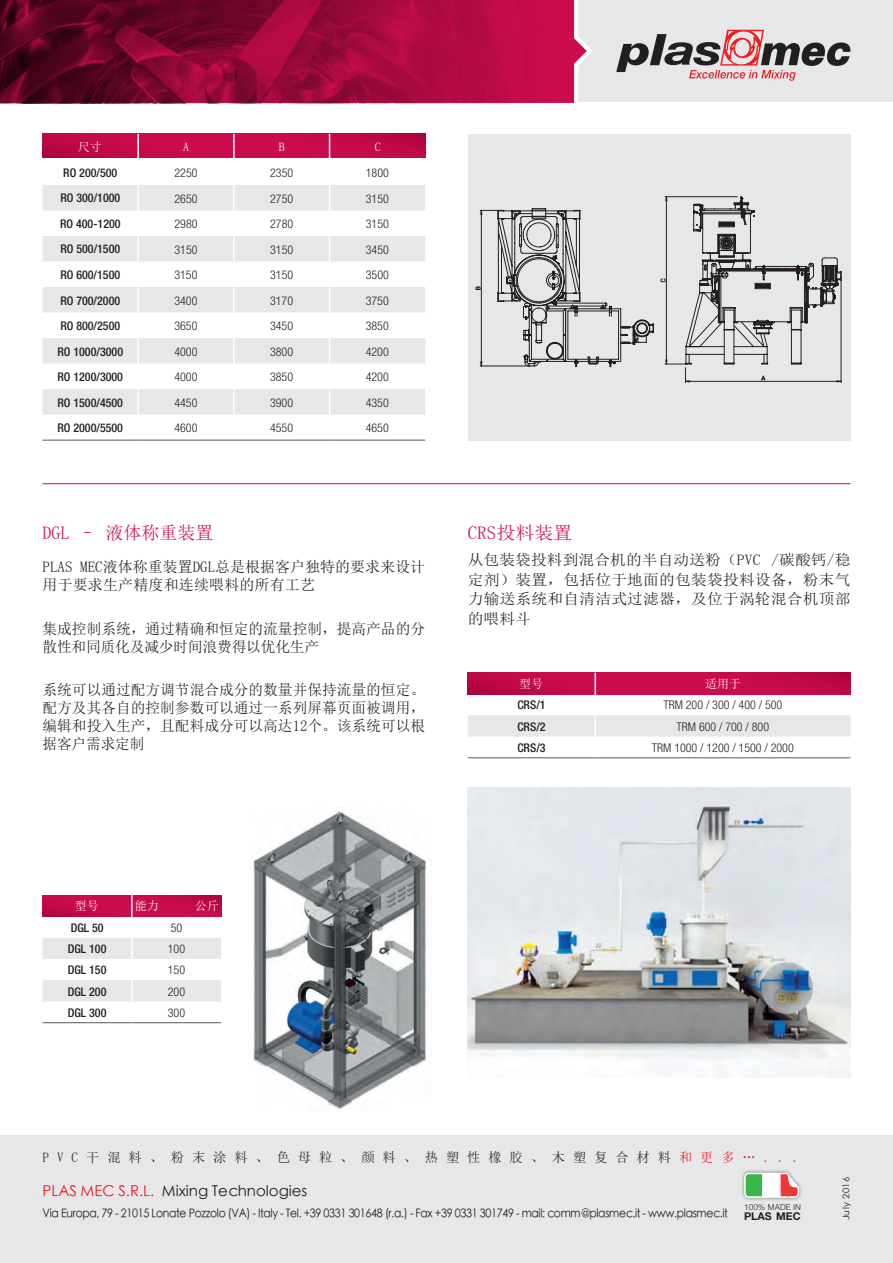
<style>
.page{position:relative;width:893px;height:1263px;background:#fff}
.page>*{position:absolute;margin:0;border:0;box-sizing:border-box;transform-origin:0 0}
.t1{font:18px "Sim Sun";color:#cc0d4d}
.t2{font:18px "Sim Sun";color:#cc0d4d;scale:1.05 1}
.t3{font:15px/18px "Sim Sun";color:#231f20}
.t4{font:15px/19.5px "Sim Sun";color:#231f20;text-align:justify;scale:1.05 1}
.t5{font:15px "ST Heiti";color:#231f20}
.t6{font:13.5px "Sim Sun";letter-spacing:.6em;color:#231f20}
.t7{font:300 condensed 12px "Helvetica Neue";color:#231f20}
.t8{font:500 condensed 12px "Helvetica Neue";color:#231f20}
.t9{font:12px "ST Heiti";letter-spacing:-.03em;color:#231f20;scale:.9 1}
.t10{font:12px "Sim Sun";color:#fff}
.t11{font:700 10.65px "Helvetica Neue LT Std";color:#231f20}
.t12{font:9px "ST Heiti";letter-spacing:.04em;color:#231f20;scale:1.05 1}
.t13{font:300 8.25px "Helvetica Neue LT Std";color:#231f20}
.s1{color:#ee1d23}
</style>
<div class="page">
<div style="left:574px;top:0;width:319px;height:102px;background:#e6e7e9"></div>
<svg style="left:0;top:0;width:592px;height:104px"></svg>
<svg style="left:616px;top:30px;width:235px;height:51px"></svg>
<img style="left:0;top:0;width:551px;height:103px">
<svg style="left:43px;top:134px;width:382px;height:24px;background:#c50a4a"></svg>
<svg style="left:43px;top:185px;width:382px;height:77px;fill:#e6e7e9"></svg>
<svg style="left:43px;top:287px;width:382px;height:128px;fill:#e6e7e9"></svg>
<hr style="left:137px;top:134px;width:2px;height:25px;background:#fff">
<hr style="left:233px;top:134px;width:2px;height:25px;background:#fff">
<hr style="left:137px;top:185px;width:2px;height:25px;background:#fff">
<hr style="left:233px;top:185px;width:2px;height:25px;background:#fff">
<hr style="left:137px;top:210px;width:2px;height:26px;background:#fff">
<hr style="left:233px;top:210px;width:2px;height:26px;background:#fff">
<hr style="left:137px;top:236px;width:2px;height:25px;background:#fff">
<hr style="left:233px;top:236px;width:2px;height:25px;background:#fff">
<hr style="left:137px;top:261px;width:2px;height:26px;background:#fff">
<hr style="left:137px;top:287px;width:2px;height:26px;background:#fff">
<hr style="left:233px;top:261px;width:2px;height:26px;background:#fff">
<hr style="left:233px;top:287px;width:2px;height:26px;background:#fff">
<hr style="left:137px;top:313px;width:2px;height:25px;background:#fff">
<hr style="left:137px;top:338px;width:2px;height:26px;background:#fff">
<hr style="left:137px;top:364px;width:2px;height:25px;background:#fff">
<hr style="left:233px;top:313px;width:2px;height:25px;background:#fff">
<hr style="left:233px;top:338px;width:2px;height:26px;background:#fff">
<hr style="left:233px;top:364px;width:2px;height:25px;background:#fff">
<hr style="left:137px;top:389px;width:2px;height:26px;background:#fff">
<hr style="left:233px;top:389px;width:2px;height:26px;background:#fff">
<svg style="left:329px;top:134px;width:1px;height:306px"></svg>
<hr style="left:43px;top:440px;width:95px;height:1px;background:#57585a">
<hr style="left:138px;top:440px;width:96px;height:1px;background:#57585a">
<hr style="left:234px;top:440px;width:96px;height:1px;background:#57585a">
<hr style="left:330px;top:440px;width:95px;height:1px;background:#57585a">
<svg style="left:43px;top:895px;width:178px;height:21px;background:#c60b4a"></svg>
<img style="left:253px;top:810px;width:174px;height:300px">
<svg style="left:43px;top:938px;width:178px;height:63px"></svg>
<hr style="left:131px;top:895px;width:2px;height:21px;background:#fff">
<hr style="left:131px;top:938px;width:2px;height:21px;background:#fff">
<hr style="left:131px;top:959px;width:2px;height:21px;background:#fff">
<hr style="left:131px;top:980px;width:2px;height:21px;background:#fff">
<hr style="left:43px;top:1022px;width:89px;height:1px;background:#57585a">
<hr style="left:132px;top:1022px;width:89px;height:1px;background:#57585a">
<hr style="left:468px;top:757px;width:127px;height:1px;background:#57585a">
<svg style="left:468px;top:673px;width:382px;height:64px"></svg>
<hr style="left:595px;top:757px;width:255px;height:1px;background:#57585a">
<div style="left:468px;top:135px;width:382px;height:306px;background:#e6e7e9"></div>
<img style="left:468px;top:788px;width:382px;height:289px">
<hr style="left:43px;top:483px;width:807px;height:1px;background:#cc0d4d">
<svg style="left:476px;top:196px;width:366px;height:187px"></svg>
<div style="left:0;top:1135px;width:893px;height:128px;background:#e6e7e9"></div>
<div style="left:741px;top:1169px;width:61px;height:32px;background:#231f20;opacity:.5"></div>
<svg style="left:744px;top:1172px;width:55px;height:26px"></svg>
<p class="t10" style="left:78px;top:141px;width:26px">尺寸</p>
<p class="t10" style="left:183px;top:141px;width:7px">A</p>
<p class="t10" style="left:279px;top:141px;width:7px">B</p>
<p class="t10" style="left:375px;top:141px;width:7px">C</p>
<p class="t8" style="left:63px;top:165px;width:56px">RO 200/500</p>
<p class="t7" style="left:175px;top:166px;width:25px">2250</p>
<p class="t7" style="left:270px;top:166px;width:25px">2350</p>
<p class="t7" style="left:366px;top:166px;width:25px">1800</p>
<p class="t8" style="left:60px;top:191px;width:61px">RO 300/1000</p>
<p class="t7" style="left:174px;top:191px;width:25px">2650</p>
<p class="t7" style="left:270px;top:191px;width:25px">2750</p>
<p class="t7" style="left:366px;top:191px;width:25px">3150</p>
<p class="t8" style="left:60px;top:217px;width:62px">RO 400-1200</p>
<p class="t7" style="left:174px;top:217px;width:25px">2980</p>
<p class="t7" style="left:270px;top:217px;width:25px">2780</p>
<p class="t7" style="left:366px;top:217px;width:25px">3150</p>
<p class="t8" style="left:60px;top:242px;width:61px">RO 500/1500</p>
<p class="t7" style="left:174px;top:242px;width:25px">3150</p>
<p class="t7" style="left:270px;top:242px;width:25px">3150</p>
<p class="t7" style="left:366px;top:242px;width:25px">3450</p>
<p class="t8" style="left:60px;top:268px;width:61px">RO 600/1500</p>
<p class="t7" style="left:174px;top:268px;width:25px">3150</p>
<p class="t7" style="left:270px;top:268px;width:25px">3150</p>
<p class="t7" style="left:366px;top:268px;width:25px">3500</p>
<p class="t8" style="left:60px;top:293px;width:61px">RO 700/2000</p>
<p class="t7" style="left:174px;top:293px;width:25px">3400</p>
<p class="t7" style="left:270px;top:293px;width:25px">3170</p>
<p class="t7" style="left:366px;top:293px;width:25px">3750</p>
<p class="t8" style="left:60px;top:319px;width:61px">RO 800/2500</p>
<p class="t7" style="left:174px;top:319px;width:25px">3650</p>
<p class="t7" style="left:270px;top:319px;width:25px">3450</p>
<p class="t7" style="left:366px;top:319px;width:25px">3850</p>
<p class="t8" style="left:57px;top:344px;width:67px">RO 1000/3000</p>
<p class="t7" style="left:174px;top:344px;width:25px">4000</p>
<p class="t7" style="left:270px;top:344px;width:25px">3800</p>
<p class="t7" style="left:366px;top:344px;width:25px">4200</p>
<p class="t8" style="left:57px;top:370px;width:67px">RO 1200/3000</p>
<p class="t7" style="left:174px;top:370px;width:25px">4000</p>
<p class="t7" style="left:270px;top:370px;width:25px">3850</p>
<p class="t7" style="left:366px;top:370px;width:25px">4200</p>
<p class="t8" style="left:57px;top:395px;width:67px">RO 1500/4500</p>
<p class="t7" style="left:174px;top:395px;width:25px">4450</p>
<p class="t7" style="left:270px;top:395px;width:25px">3900</p>
<p class="t7" style="left:366px;top:395px;width:25px">4350</p>
<p class="t8" style="left:57px;top:420px;width:67px">RO 2000/5500</p>
<p class="t7" style="left:174px;top:421px;width:25px">4600</p>
<p class="t7" style="left:270px;top:421px;width:25px">4550</p>
<p class="t7" style="left:366px;top:421px;width:25px">4650</p>
<p class="t1" style="left:43px;top:524px;width:173px">DGL – 液体称重装置</p>
<p class="t3" style="left:43px;top:558px;width:384px">PLAS MEC液体称重装置DGL总是根据客户独特的要求来设计用于要求生产精度和连续喂料的所有工艺</p>
<p class="t3" style="left:43px;top:619px;width:384px">集成控制系统，通过精确和恒定的流量控制，提高产品的分散性和同质化及减少时间浪费得以优化生产</p>
<p class="t3" style="left:43px;top:681px;width:384px;text-align:justify">系统可以通过配方调节混合成分的数量并保持流量的恒定。配方及其各自的控制参数可以通过一系列屏幕页面被调用，编辑和投入生产，且配料成分可以高达12个。该系统可以根据客户需求定制</p>
<p class="t2" style="left:468px;top:524px;width:101px">CRS投料装置</p>
<p class="t4" style="left:468px;top:550px;width:366px">从包装袋投料到混合机的半自动送粉（PVC /碳酸钙/稳定剂）装置，包括位于地面的包装袋投料设备，粉末气力输送系统和自清洁式过滤器，及位于涡轮混合机顶部的喂料斗</p>
<p class="t10" style="left:519px;top:677px;width:25px">型号</p>
<p class="t10" style="left:705px;top:677px;width:37px">适用于</p>
<p class="t8" style="left:517px;top:698px;width:30px">CRS/1</p>
<p class="t7" style="left:663px;top:698px;width:120px">TRM 200 / 300 / 400 / 500</p>
<p class="t8" style="left:517px;top:719px;width:30px">CRS/2</p>
<p class="t7" style="left:677px;top:719px;width:94px">TRM 600 / 700 / 800</p>
<p class="t8" style="left:517px;top:740px;width:30px">CRS/3</p>
<p class="t7" style="left:652px;top:741px;width:143px">TRM 1000 / 1200 / 1500 / 2000</p>
<p class="t10" style="left:75px;top:900px;width:25px">型号</p>
<p class="t10" style="left:135px;top:900px;width:25px">能力</p>
<p class="t10" style="left:195px;top:900px;width:25px">公斤</p>
<p class="t8" style="left:71px;top:920px;width:34px">DGL 50</p>
<p class="t7" style="left:171px;top:921px;width:13px">50</p>
<p class="t8" style="left:68px;top:941px;width:40px">DGL 100</p>
<p class="t7" style="left:168px;top:942px;width:19px">100</p>
<p class="t8" style="left:68px;top:963px;width:40px">DGL 150</p>
<p class="t7" style="left:168px;top:963px;width:19px">150</p>
<p class="t8" style="left:68px;top:984px;width:40px">DGL 200</p>
<p class="t7" style="left:168px;top:984px;width:19px">200</p>
<p class="t8" style="left:68px;top:1005px;width:40px">DGL 300</p>
<p class="t7" style="left:168px;top:1005px;width:19px">300</p>
<p class="t6" style="left:43px;top:1150px;width:758px">PVC干混料、粉末涂料、色母粒、颜料、热塑性橡胶、木塑复合材料<span class="s1">和更多…...</span></p>
<p class="t5" style="left:43px;top:1184px;width:266px"><span class="s1">PLAS MEC S.R.L.</span> Mixing Technologies</p>
<p class="t9" style="left:43px;top:1208px;width:763px">Via Europa, 79 - 21015 Lonate Pozzolo (VA) - Italy - Tel. +39 0331 301648 (r.a.) - Fax +39 0331 301749 - mail: comm@plasmec.it - www.plasmec.it</p>
<p class="t13" style="left:744px;top:1202px;width:58px">100% MADE IN</p>
<p class="t11" style="left:744px;top:1210px;width:58px">PLAS MEC</p>
<p class="t12" style="left:842px;top:1220px;width:43px;rotate:-90deg">July 2016</p>
</div>
